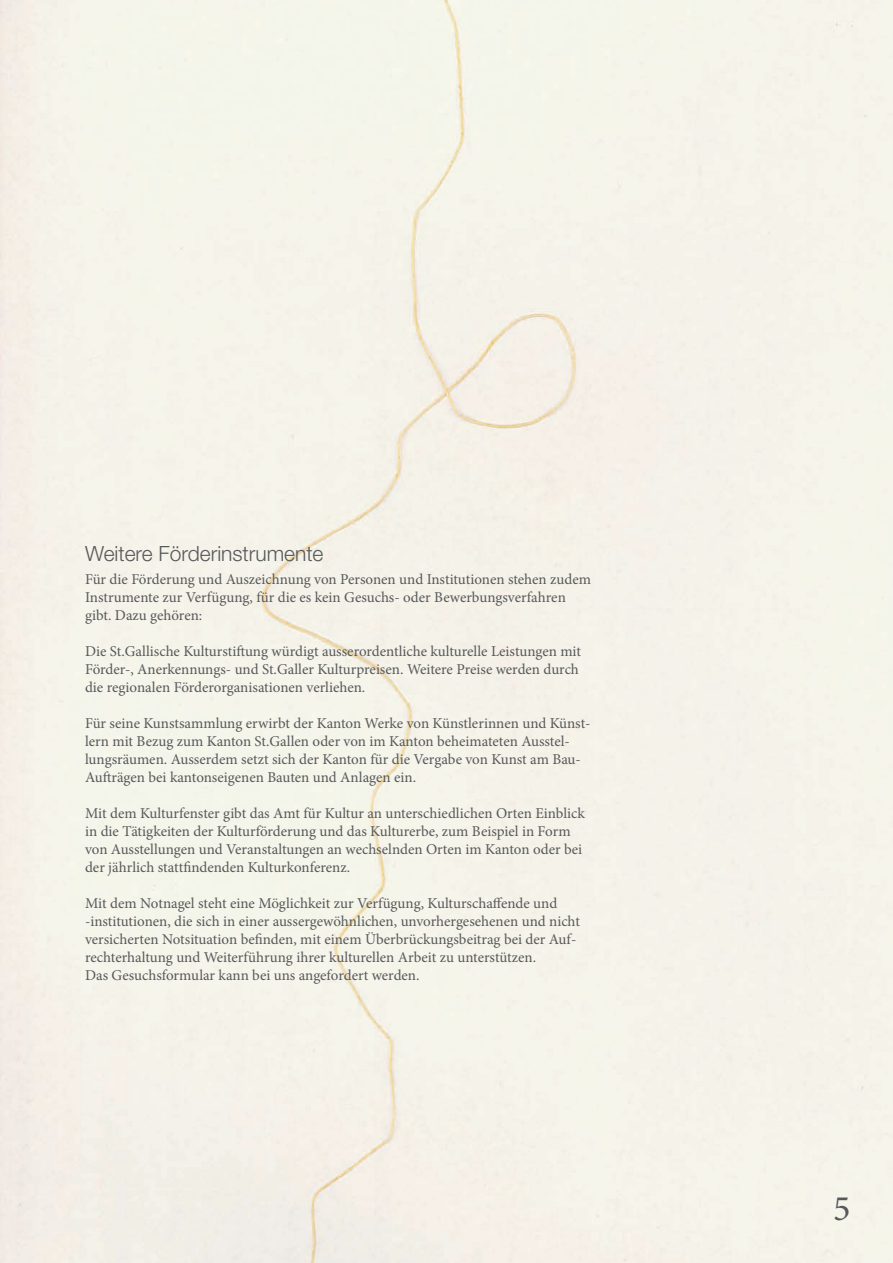
<style>
.page{position:relative;width:893px;height:1263px;background:#f4f2e9}
.page>*{position:absolute;margin:0;border:0;box-sizing:border-box;transform-origin:0 0}
.t1{font:36px "Minion Pro";color:#57585a}
.t2{font:300 21px "Helvetica Neue LT Std";color:#57585a}
.t3{font:15px/18px "Minion Pro";color:#57585a}
</style>
<div class="page">
<h2 class="t2" style="left:85px;top:541px;width:240px">Weitere Förderinstrumente</h2>
<p class="t3" style="left:85px;top:570px;width:507px">Für die Förderung und Auszeichnung von Personen und Institutionen stehen zudem<br>Instrumente zur Verfügung, für die es kein Gesuchs- oder Bewerbungsverfahren gibt. Dazu gehören:</p>
<p class="t3" style="left:85px;top:642px;width:497px">Die St.Gallische Kulturstiftung würdigt ausserordentliche kulturelle Leistungen mit<br>Förder-, Anerkennungs- und St.Galler Kulturpreisen. Weitere Preise werden durch die regionalen Förderorganisationen verliehen.</p>
<p class="t3" style="left:85px;top:714px;width:507px">Für seine Kunstsammlung erwirbt der Kanton Werke von Künstlerinnen und Künst&shy;lern mit Bezug zum Kanton St.Gallen oder von im Kanton beheimateten Ausstel&shy;lungsräumen. Ausserdem setzt sich der Kanton für die Vergabe von Kunst am Bau-Aufträgen bei kantonseigenen Bauten und Anlagen ein.</p>
<p class="t3" style="left:85px;top:804px;width:501px">Mit dem Kulturfenster gibt das Amt für Kultur an unterschiedlichen Orten Einblick in die Tätigkeiten der Kulturförderung und das Kulturerbe, zum Beispiel in Form von Ausstellungen und Veranstaltungen an wechselnden Orten im Kanton oder bei der jährlich stattfindenden Kulturkonferenz.</p>
<p class="t3" style="left:85px;top:894px;width:496px">Mit dem Notnagel steht eine Möglichkeit zur Verfügung, Kulturschaffende und -institutionen, die sich in einer aussergewöhnlichen, unvorhergesehenen und nicht versicherten Notsituation befinden, mit einem Überbrückungsbeitrag bei der Auf&shy;rechterhaltung und Weiterführung ihrer kulturellen Arbeit zu unterstützen.<br>Das Gesuchsformular kann bei uns angefordert werden.</p>
<h1 class="t1" style="left:833px;top:1185px;width:19px">5</h1>
</div>
